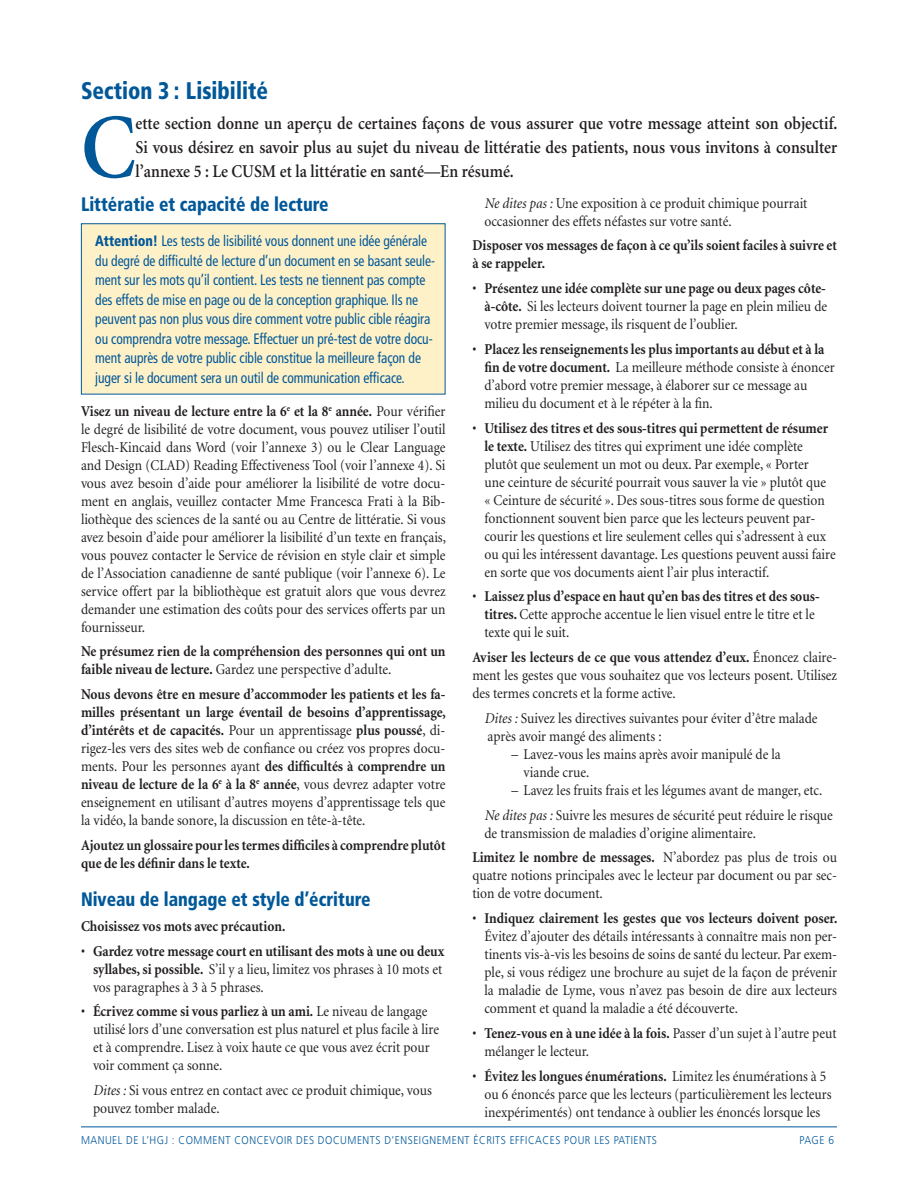
<style>
.page{position:relative;width:918px;height:1188px;background:#fff}
.page>*{position:absolute;margin:0;border:0;box-sizing:border-box;transform-origin:0 0}
.t1{font:600 91.8px "Minion";color:#005899;scale:.9 1}
.t2{font:900 condensed 24px "Frutiger";color:#005899;scale:.9 1}
.t3{font:900 condensed 19.5px "Frutiger";color:#005899;scale:.9 1}
.t4{font:600 18px/24px "Minion";color:#231f20;text-align:justify;scale:.9 1}
.t5{font:15px/18px "Minion";color:#231f20;scale:.9 1}
.t6{font:condensed 15px/19.5px "Frutiger";letter-spacing:-.005em;color:#005899;scale:.9 1}
.t7{font:700 15px/18px "Minion";color:#231f20;scale:.9 1}
.t8{font:300 11.25px "Frutiger";letter-spacing:.05em;color:#005899;scale:.9 1}
.s1{font-style:italic}
.s2{font-weight:700}
.s3{font-weight:900}
.s4{font-weight:400}
</style>
<div class="page">
<hr style="left:81px;top:1126px;width:756px;height:1px;background:#005899">
<div style="left:81px;top:224px;width:364px;height:170px;background:#fff1c7"></div>
<h2 class="t2" style="left:81px;top:81px;width:209px">Section 3 : Lisibilité</h2>
<h1 class="t1" style="left:81px;top:112px;width:62px">C</h1>
<p class="t4" style="left:136px;top:113px;width:782px">ette section donne un aperçu de certaines façons de vous assurer que votre message atteint son objectif.<br>Si vous désirez en savoir plus au sujet du niveau de littératie des patients, nous vous invitons à consulter l’annexe 5 : Le CUSM et la littératie en santé—En résumé.</p>
<p class="t5" style="left:485px;top:195px;width:360px"><span class="s1">Ne dites pas :</span> Une exposition à ce produit chimique pourrait occasionner des effets néfastes sur votre santé.</p>
<p class="t7" style="left:472px;top:238px;width:406px">Disposer vos messages de façon à ce qu’ils soient faciles à suivre et à se rappeler.</p>
<p class="t5" style="left:485px;top:281px;width:382px;text-align:justify;text-indent:-12px">• <span class="s2">Présentez une idée complète sur une page ou deux pages côte&shy;à-côte.</span> Si les lecteurs doivent tourner la page en plein milieu de votre premier message, ils risquent de l’oublier.</p>
<p class="t5" style="left:485px;top:341px;width:391px;text-indent:-12px">• <span class="s2">Placez les renseignements les plus importants au début et à la fin de votre document.</span> La meilleure méthode consiste à énoncer d’abord votre premier message, à élaborer sur ce message au milieu du document et à le répéter à la fin.</p>
<p class="t5" style="left:485px;top:420px;width:392px;text-indent:-12px">• <span class="s2">Utilisez des titres et des sous-titres qui permettent de résumer le texte.</span> Utilisez des titres qui expriment une idée complète plutôt que seulement un mot ou deux. Par exemple, « Porter<br>une ceinture de sécurité pourrait vous sauver la vie » plutôt que « Ceinture de sécurité ». Des sous-titres sous forme de question fonctionnent souvent bien parce que les lecteurs peuvent par&shy;courir les questions et lire seulement celles qui s’adressent à eux ou qui les intéressent davantage. Les questions peuvent aussi faire en sorte que vos documents aient l’air plus interactif.</p>
<p class="t5" style="left:485px;top:589px;width:374px;text-indent:-12px">• <span class="s2">Laissez plus d’espace en haut qu’en bas des titres et des sous&shy;titres.</span> Cette approche accentue le lien visuel entre le titre et le texte qui le suit.</p>
<p class="t5" style="left:472px;top:650px;width:407px;text-align:justify"><span class="s2">Aviser les lecteurs de ce que vous attendez d’eux.</span> Énoncez claire&shy;ment les gestes que vous souhaitez que vos lecteurs posent. Utilisez des termes concrets et la forme active.</p>
<p class="t5" style="left:485px;top:710px;width:372px"><span class="s1">Dites :</span> Suivez les directives suivantes pour éviter d’être malade après avoir mangé des aliments :</p>
<p class="t5" style="left:524px;top:746px;width:287px;text-indent:-12px">– Lavez-vous les mains après avoir manipulé de la viande crue.</p>
<p class="t5" style="left:485px;top:779px;width:389px;line-height:24.8px;text-indent:27px">– Lavez les fruits frais et les légumes avant de manger, etc.<br><span class="s1">Ne dites pas :</span> Suivre les mesures de sécurité peut réduire le risque</p>
<p class="t5" style="left:472px;top:822px;width:407px;line-height:24.8px;text-indent:12px">de transmission de maladies d’origine alimentaire.<br><span class="s2">Limitez le nombre de messages.</span> N’abordez pas plus de trois ou</p>
<p class="t5" style="left:472px;top:868px;width:407px">quatre notions principales avec le lecteur par document ou par sec&shy;tion de votre document.</p>
<p class="t5" style="left:485px;top:911px;width:394px;text-align:justify;text-indent:-12px">• <span class="s2">Indiquez clairement les gestes que vos lecteurs doivent poser.<br></span>Évitez d’ajouter des détails intéressants à connaître mais non per&shy;tinents vis-à-vis les besoins de soins de santé du lecteur. Par exem&shy;ple, si vous rédigez une brochure au sujet de la façon de prévenir la maladie de Lyme, vous n’avez pas besoin de dire aux lecteurs comment et quand la maladie a été découverte.</p>
<p class="t5" style="left:485px;top:1025px;width:393px;text-indent:-12px">• <span class="s2">Tenez-vous en à une idée à la fois.</span> Passer d’un sujet à l’autre peut mélanger le lecteur.</p>
<p class="t5" style="left:485px;top:1068px;width:387px;text-indent:-12px">• <span class="s2">Évitez les longues énumérations.</span> Limitez les énumérations à 5 ou 6 énoncés parce que les lecteurs (particulièrement les lecteurs inexpérimentés) ont tendance à oublier les énoncés lorsque les</p>
<h3 class="t3" style="left:81px;top:196px;width:277px">Littératie et capacité de lecture</h3>
<p class="t6" style="left:95px;top:232px;width:379px"><span class="s3">Attention!</span> Les tests de lisibilité vous donnent une idée générale du degré de difficulté de lecture d’un document en se basant seule&shy;ment sur les mots qu’il contient. Les tests ne tiennent pas compte des effets de mise en page ou de la conception graphique. Ils ne peuvent pas non plus vous dire comment votre public cible réagira ou comprendra votre message. Effectuer un pré-test de votre docu&shy;ment auprès de votre public cible constitue la meilleure façon de juger si le document sera un outil de communication efficace.</p>
<p class="t5" style="left:81px;top:403px;width:407px;text-align:justify"><span class="s2">Visez un niveau de lecture entre la 6</span><sup>e</sup> <span class="s2">et la 8</span><sup>e</sup> <span class="s2">année.</span> Pour vérifier le degré de lisibilité de votre document, vous pouvez utiliser l’outil Flesch-Kincaid dans Word (voir l’annexe 3) ou le Clear Language and Design (CLAD) Reading Effectiveness Tool (voir l’annexe 4). Si vous avez besoin d’aide pour améliorer la lisibilité de votre docu&shy;ment en anglais, veuillez contacter Mme Francesca Frati à la Bib&shy;liothèque des sciences de la santé ou au Centre de littératie. Si vous avez besoin d’aide pour améliorer la lisibilité d’un texte en français, vous pouvez contacter le Service de révision en style clair et simple de l’Association canadienne de santé publique (voir l’annexe 6). Le service offert par la bibliothèque est gratuit alors que vous devrez demander une estimation des coûts pour des services offerts par un fournisseur.</p>
<p class="t7" style="left:81px;top:644px;width:407px">Ne présumez rien de la compréhension des personnes qui ont un faible niveau de lecture. <span class="s4">Gardez une perspective d’adulte.</span></p>
<p class="t5" style="left:81px;top:687px;width:407px;text-align:justify"><span class="s2">Nous devons être en mesure d’accommoder les patients et les fa&shy;milles présentant un large éventail de besoins d’apprentissage, d’intérêts et de capacités.</span> Pour un apprentissage <span class="s2">plus poussé</span>, di&shy;rigez-les vers des sites web de confiance ou créez vos propres docu&shy;ments. Pour les personnes ayant <span class="s2">des difficultés à comprendre un niveau de lecture de la 6</span><sup>e</sup> <span class="s2">à la 8</span><sup>e</sup> <span class="s2">année</span>, vous devrez adapter votre enseignement en utilisant d’autres moyens d’apprentissage tels que la vidéo, la bande sonore, la discussion en tête-à-tête.</p>
<p class="t7" style="left:81px;top:837px;width:407px">Ajoutez un glossaire pour les termes difficiles à comprendre plutôt que de les définir dans le texte.</p>
<h3 class="t3" style="left:81px;top:892px;width:323px">Niveau de langage et style d’écriture</h3>
<p class="t7" style="left:81px;top:918px;width:229px">Choisissez vos mots avec précaution.</p>
<p class="t7" style="left:93px;top:943px;width:392px;text-indent:-12px"><span class="s4">•</span> Gardez votre message court en utilisant des mots à une ou deux syllabes, si possible. <span class="s4">S’il y a lieu, limitez vos phrases à 10 mots et vos paragraphes à 3 à 5 phrases.</span></p>
<p class="t5" style="left:93px;top:1004px;width:386px;text-indent:-12px">• <span class="s2">Écrivez comme si vous parliez à un ami.</span> Le niveau de langage utilisé lors d’une conversation est plus naturel et plus facile à lire et à comprendre. Lisez à voix haute ce que vous avez écrit pour voir comment ça sonne.</p>
<p class="t5" style="left:93px;top:1083px;width:378px"><span class="s1">Dites :</span> Si vous entrez en contact avec ce produit chimique, vous pouvez tomber malade.</p>
<p class="t8" style="left:81px;top:1135px;width:642px">MANUEL DE L’HGJ : COMMENT CONCEVOIR DES DOCUMENTS D’ENSEIGNEMENT ÉCRITS EFFICACES POUR LES PATIENTS</p>
<p class="t8" style="left:800px;top:1135px;width:40px">PAGE 6</p>
</div>
